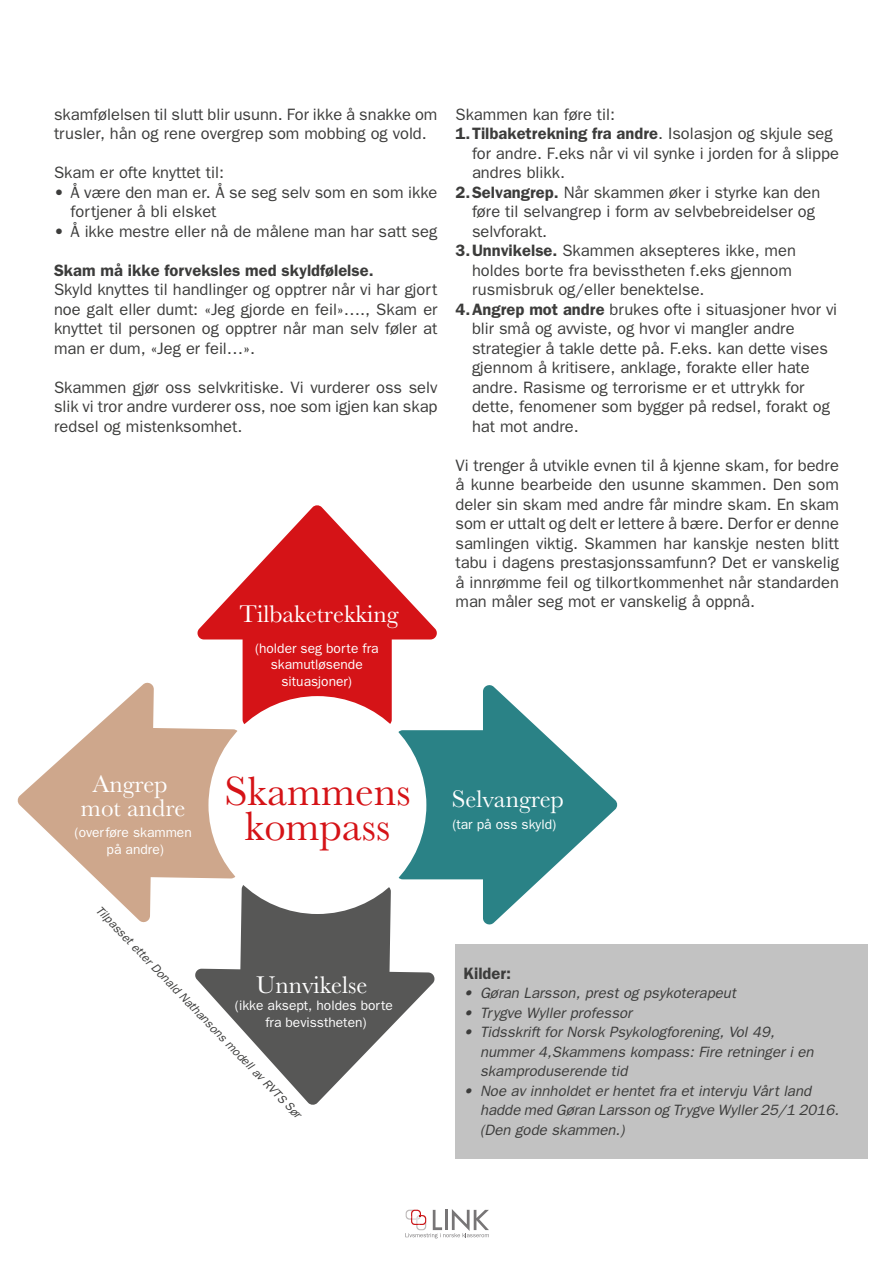
<style>
.page{position:relative;width:893px;height:1263px;background:#fff}
.page>*{position:absolute;margin:0;border:0;box-sizing:border-box;transform-origin:0 0}
.t1{font:42.6px/35.7px "Baskerville";color:#d51317;text-align:center}
.t2{font:25.05px/24.8px "Baskerville";color:#fff;text-align:center}
.t3{font:16.5px/19.5px "Franklin Gothic";color:#3c3c3b;text-align:justify}
.t4{font:600 16.5px "Franklin Gothic";color:#3c3c3b}
.t5{font:italic 15px/19.5px "Franklin Gothic";color:#3c3c3b}
.t6{font:13.8px/16.5px "Franklin Gothic";color:#fff;text-align:center}
.t7{font:italic 12px "Franklin Gothic";color:#3c3c3b}
.s1{font-weight:400}
.s2{font-weight:600}
</style>
<div class="page">
<svg style="left:405px;top:1209px;width:84px;height:29px"></svg>
<div style="left:455px;top:944px;width:412px;height:215px;background:#c2c2c2"></div>
<svg style="left:398px;top:685px;width:220px;height:240px;fill:#2a8286"></svg>
<svg style="left:197px;top:505px;width:242px;height:221px;fill:#d51317"></svg>
<svg style="left:17px;top:681px;width:223px;height:242px;fill:#cea78c"></svg>
<svg style="left:193px;top:883px;width:244px;height:222px;fill:#575756"></svg>
<div style="left:208px;top:696px;width:218px;height:218px;background:#fff;border-radius:50%"></div>
<p class="t3" style="left:54px;top:104px;width:385px">skamfølelsen til slutt blir usunn. For ikke å snakke om trusler, hån og rene overgrep som mobbing og vold.</p>
<p class="t3" style="left:54px;top:162px;width:171px">Skam er ofte knyttet til:</p>
<p class="t3" style="left:70px;top:182px;width:368px;text-indent:-16px">• Å være den man er. Å se seg selv som en som ikke fortjener å bli elsket</p>
<p class="t3" style="left:54px;top:221px;width:385px">• Å ikke mestre eller nå de målene man har satt seg</p>
<p class="t4" style="left:54px;top:260px;width:321px">Skam må ikke forveksles med skyldfølelse.</p>
<p class="t3" style="left:54px;top:279px;width:385px">Skyld knyttes til handlinger og opptrer når vi har gjort noe galt eller dumt: «Jeg gjorde en feil»…., Skam er knyttet til personen og opptrer når man selv føler at man er dum, «Jeg er feil…».</p>
<p class="t3" style="left:54px;top:377px;width:385px">Skammen gjør oss selvkritiske. Vi vurderer oss selv slik vi tror andre vurderer oss, noe som igjen kan skap redsel og mistenksomhet.</p>
<h2 class="t2" style="left:240px;top:602px;width:160px">Tilbaketrekking</h2>
<p class="t6" style="left:255px;top:640px;width:125px">(holder seg borte fra skamutløsende situasjoner)</p>
<p class="t3" style="left:455px;top:104px;width:161px">Skammen kan føre til:</p>
<p class="t4" style="left:455px;top:124px;width:379px">1.Tilbaketrekning fra andre<span class="s1">. Isolasjon og skjule seg</span></p>
<p class="t3" style="left:472px;top:143px;width:368px">for andre. F.eks når vi vil synke i jorden for å slippe</p>
<p class="t3" style="left:472px;top:162px;width:94px">andres blikk.</p>
<p class="t3" style="left:455px;top:182px;width:366px"><span class="s2">2.Selvangrep.</span> Når skammen øker i styrke kan den</p>
<p class="t3" style="left:472px;top:201px;width:345px">føre til selvangrep i form av selvbebreidelser og</p>
<p class="t3" style="left:472px;top:221px;width:77px">selvforakt.</p>
<p class="t3" style="left:455px;top:240px;width:342px"><span class="s2">3.Unnvikelse.</span> Skammen aksepteres ikke, men</p>
<p class="t3" style="left:472px;top:260px;width:321px">holdes borte fra bevisstheten f.eks gjennom</p>
<p class="t3" style="left:472px;top:280px;width:234px">rusmisbruk og/eller benektelse.</p>
<p class="t3" style="left:455px;top:299px;width:383px"><span class="s2">4.Angrep mot andre</span> brukes ofte i situasjoner hvor vi</p>
<p class="t3" style="left:472px;top:319px;width:324px">blir små og avviste, og hvor vi mangler andre</p>
<p class="t3" style="left:472px;top:338px;width:358px">strategier å takle dette på. F.eks. kan dette vises</p>
<p class="t3" style="left:472px;top:358px;width:339px">gjennom å kritisere, anklage, forakte eller hate</p>
<p class="t3" style="left:472px;top:377px;width:334px">andre. Rasisme og terrorisme er et uttrykk for</p>
<p class="t3" style="left:472px;top:397px;width:359px">dette, fenomener som bygger på redsel, forakt og</p>
<p class="t3" style="left:472px;top:416px;width:108px">hat mot andre.</p>
<p class="t3" style="left:455px;top:455px;width:385px">Vi trenger å utvikle evnen til å kjenne skam, for bedre å kunne bearbeide den usunne skammen. Den som deler sin skam med andre får mindre skam. En skam som er uttalt og delt er lettere å bære. Derfor er denne samlingen viktig. Skammen har kanskje nesten blitt tabu i dagens prestasjonssamfunn? Det er vanskelig å innrømme feil og tilkortkommenhet når standarden man måler seg mot er vanskelig å oppnå.</p>
<h2 class="t2" style="left:81px;top:771px;width:106px">Angrep mot andre</h2>
<p class="t6" style="left:75px;top:824px;width:119px">(overføre skammen på andre)</p>
<h1 class="t1" style="left:224px;top:774px;width:188px">Skammens kompass</h1>
<p class="t7" style="left:103px;top:903px;width:291px;rotate:46deg">Tilpasset etter Donald Nathansons modell av RVTS Sør</p>
<h2 class="t2" style="left:256px;top:973px;width:113px">Unnvikelse</h2>
<p class="t6" style="left:235px;top:997px;width:160px">(ikke aksept, holdes borte fra bevisstheten)</p>
<h2 class="t2" style="left:452px;top:787px;width:114px">Selvangrep</h2>
<p class="t6" style="left:452px;top:815px;width:105px">(tar på oss skyld)</p>
<p class="t4" style="left:463px;top:963px;width:49px">Kilder:</p>
<p class="t5" style="left:463px;top:983px;width:274px">• Gøran Larsson, prest og psykoterapeut</p>
<p class="t5" style="left:463px;top:1002px;width:170px">• Trygve Wyller professor</p>
<p class="t5" style="left:480px;top:1022px;width:335px;text-indent:-16px">• Tidsskrift for Norsk Psykologforening, Vol 49, nummer 4,Skammens kompass: Fire retninger i en skamproduserende tid</p>
<p class="t5" style="left:480px;top:1080px;width:360px;text-indent:-16px">• Noe av innholdet er hentet fra et intervju Vårt land hadde med Gøran Larsson og Trygve Wyller 25/1 2016. (Den gode skammen.)</p>
</div>
